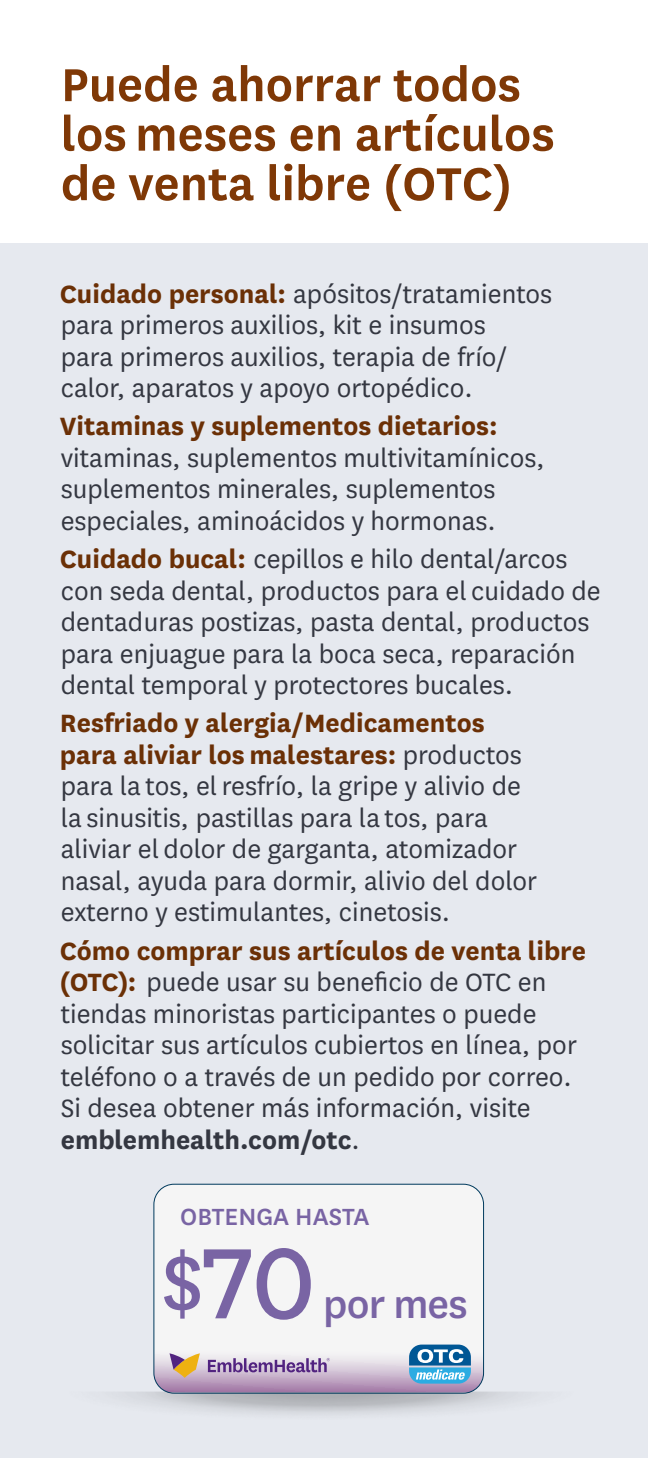
<style>
.page{position:relative;width:648px;height:1458px;background:#fff}
.page>*{position:absolute;margin:0;border:0;box-sizing:border-box;transform-origin:0 0}
.t1{font:117px "National";color:#7964a4}
.t2{font:600 54px/49.5px "National";color:#7f3806}
.t3{font:500 45px "National";letter-spacing:-.02em;color:#7964a4}
.t4{font:29.25px/31.5px "National";color:#343741}
.t5{font:500 27.45px "National";color:#7964a4}
.s1{font-weight:700;color:#6b3006}
.s2{font-weight:700}
.s3{font-size:87.75px}
</style>
<div class="page">
<div style="left:0;top:243px;width:648px;height:1215px;background:#e6e9ef"></div>
<img style="left:119px;top:1391px;width:405px;height:24px">
<svg style="left:154px;top:1184px;width:330px;height:208px"></svg>
<svg style="left:409px;top:1345px;width:62px;height:39px;background:#5da1ca"></svg>
<svg style="left:170px;top:1353px;width:30px;height:25px"></svg>
<svg style="left:208px;top:1358px;width:122px;height:14px"></svg>
<div style="left:154px;top:1184px;width:330px;height:209px;border:1px solid #003a5d;border-radius:20px"></div>
<h2 class="t2" style="left:61px;top:56px;width:495px">Puede ahorrar todos los meses en artículos de venta libre (OTC)</h2>
<p class="t4" style="left:60px;top:277px;width:494px"><span class="s1">Cuidado personal:</span> apósitos/tratamientos para primeros auxilios, kit e insumos<br>para primeros auxilios, terapia de frío/ calor, aparatos y apoyo ortopédico.</p>
<p class="t4" style="left:60px;top:409px;width:486px"><span class="s1">Vitaminas y suplementos dietarios: </span>vitaminas, suplementos multivitamínicos, suplementos minerales, suplementos especiales, aminoácidos y hormonas.</p>
<p class="t4" style="left:60px;top:542px;width:542px"><span class="s1">Cuidado bucal:</span> cepillos e hilo dental/arcos con seda dental, productos para el cuidado de dentaduras postizas, pasta dental, productos para enjuague para la boca seca, reparación dental temporal y protectores bucales.</p>
<p class="t4" style="left:60px;top:706px;width:479px"><span class="s1">Resfriado y alergia/Medicamentos para aliviar los malestares:</span> productos para la tos, el resfrío, la gripe y alivio de la sinusitis, pastillas para la tos, para aliviar el dolor de garganta, atomizador nasal, ayuda para dormir, alivio del dolor externo y estimulantes, cinetosis.</p>
<p class="t4" style="left:60px;top:934px;width:528px"><span class="s1">Cómo comprar sus artículos de venta libre (OTC):</span> puede usar su beneficio de OTC en tiendas minoristas participantes o puede solicitar sus artículos cubiertos en línea, por teléfono o a través de un pedido por correo.<br>Si desea obtener más información, visite <span class="s2">emblemhealth.com/otc</span>.</p>
<p class="t5" style="left:180px;top:1198px;width:191px">OBTENGA HASTA</p>
<h1 class="t1" style="left:161px;top:1205px;width:157px"><span class="s3">$</span>70</h1>
<h3 class="t3" style="left:323px;top:1274px;width:146px">por mes</h3>
</div>
